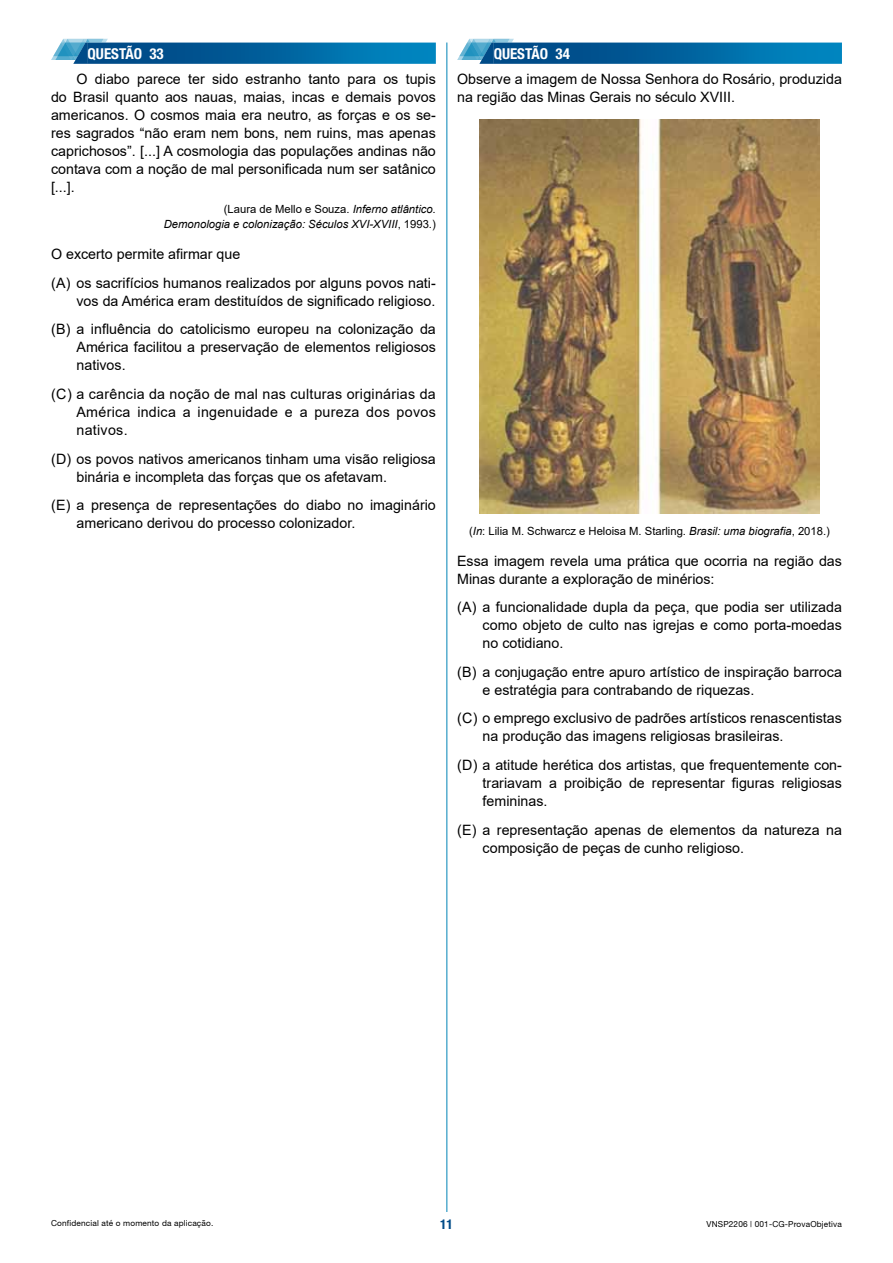
<style>
.page{position:relative;width:893px;height:1263px;background:#fff}
.page>*{position:absolute;margin:0;border:0;box-sizing:border-box;transform-origin:0 0}
.t1{font:700 condensed 15px "Helvetica Neue LT Std";color:#fff}
.t2{font:14.25px/18px "Arial";color:#000}
.t3{font:700 condensed 13.5px "Helvetica Neue LT Std";color:#004b88}
.t4{font:italic 11.25px/15px "Arial";color:#000;text-align:right}
.t5{font:11.25px "Arial";color:#000}
.t6{font:8.25px "Helvetica 55 Roman";letter-spacing:.02em;color:#000}
.s1{font-style:normal}
.s2{font-style:italic}
</style>
<div class="page">
<hr style="left:446px;top:43px;width:1px;height:1169px;background:#0083b7">
<div style="left:493px;top:43px;width:349px;height:21px;background:linear-gradient(to right,#003e7c,#0087c1)"></div>
<img style="left:479px;top:120px;width:341px;height:394px">
<svg style="left:457px;top:39px;width:57px;height:25px"></svg>
<div style="left:87px;top:43px;width:349px;height:21px;background:linear-gradient(to right,#003e7c,#0087c1)"></div>
<svg style="left:51px;top:39px;width:57px;height:25px"></svg>
<p class="t1" style="left:88px;top:45px;width:78px">QUESTÃO 33</p>
<p class="t2" style="left:51px;top:70px;width:386px;text-align:justify;text-indent:26px">O diabo parece ter sido estranho tanto para os tupis do Brasil quanto aos nauas, maias, incas e demais povos americanos. O cosmos maia era neutro, as forças e os se&shy;res sagrados “não eram nem bons, nem ruins, mas apenas caprichosos”. [...] A cosmologia das populações andinas não contava com a noção de mal personificada num ser satânico [...].</p>
<p class="t4" style="left:164px;top:202px;width:274px"><span class="s1">(Laura de Mello e Souza.</span> Inferno atlântico.<br>Demonologia e colonização: Séculos XVI-XVIII<span class="s1">, 1993.)</span></p>
<p class="t2" style="left:51px;top:240px;width:386px;line-height:28.7px">O excerto permite afirmar que<br>(A) os sacrifícios humanos realizados por alguns povos nati-</p>
<p class="t2" style="left:51px;top:286px;width:386px;line-height:28.7px;text-align:right">vos da América eram destituídos de significado religioso.<br>(B) a influência do catolicismo europeu na colonização da</p>
<p class="t2" style="left:77px;top:338px;width:361px">América facilitou a preservação de elementos religiosos nativos.</p>
<p class="t2" style="left:77px;top:385px;width:361px;text-align:justify;text-indent:-26px">(C) a carência da noção de mal nas culturas originárias da América indica a ingenuidade e a pureza dos povos nativos.</p>
<p class="t2" style="left:77px;top:450px;width:361px;text-indent:-26px">(D) os povos nativos americanos tinham uma visão religiosa binária e incompleta das forças que os afetavam.</p>
<p class="t2" style="left:77px;top:496px;width:361px;text-indent:-26px">(E) a presença de representações do diabo no imaginário americano derivou do processo colonizador.</p>
<p class="t1" style="left:494px;top:45px;width:78px">QUESTÃO 34</p>
<p class="t2" style="left:457px;top:70px;width:386px">Observe a imagem de Nossa Senhora do Rosário, produzida na região das Minas Gerais no século XVIII.</p>
<p class="t5" style="left:469px;top:523px;width:362px">(<span class="s2">In</span>: Lilia M. Schwarcz e Heloisa M. Starling. <span class="s2">Brasil: uma biografia</span>, 2018.)</p>
<p class="t2" style="left:457px;top:551px;width:386px">Essa imagem revela uma prática que ocorria na região das<br>Minas durante a exploração de minérios:</p>
<p class="t2" style="left:483px;top:598px;width:361px;text-align:justify;text-indent:-26px">(A) a funcionalidade dupla da peça, que podia ser utilizada como objeto de culto nas igrejas e como porta-moedas no cotidiano.</p>
<p class="t2" style="left:483px;top:663px;width:361px;text-indent:-26px">(B) a conjugação entre apuro artístico de inspiração barroca e estratégia para contrabando de riquezas.</p>
<p class="t2" style="left:483px;top:709px;width:361px;text-indent:-26px">(C) o emprego exclusivo de padrões artísticos renascentistas na produção das imagens religiosas brasileiras.</p>
<p class="t2" style="left:483px;top:756px;width:361px;text-align:justify;text-indent:-26px">(D) a atitude herética dos artistas, que frequentemente con&shy;trariavam a proibição de representar figuras religiosas femininas.</p>
<p class="t2" style="left:483px;top:820px;width:361px;text-indent:-26px">(E) a representação apenas de elementos da natureza na composição de peças de cunho religioso.</p>
<p class="t6" style="left:51px;top:1218px;width:164px">Confidencial até o momento da aplicação.</p>
<p class="t3" style="left:440px;top:1216px;width:14px">11</p>
<p class="t6" style="left:706px;top:1218px;width:137px">vnsp2206 | 001-CG-ProvaObjetiva</p>
</div>
